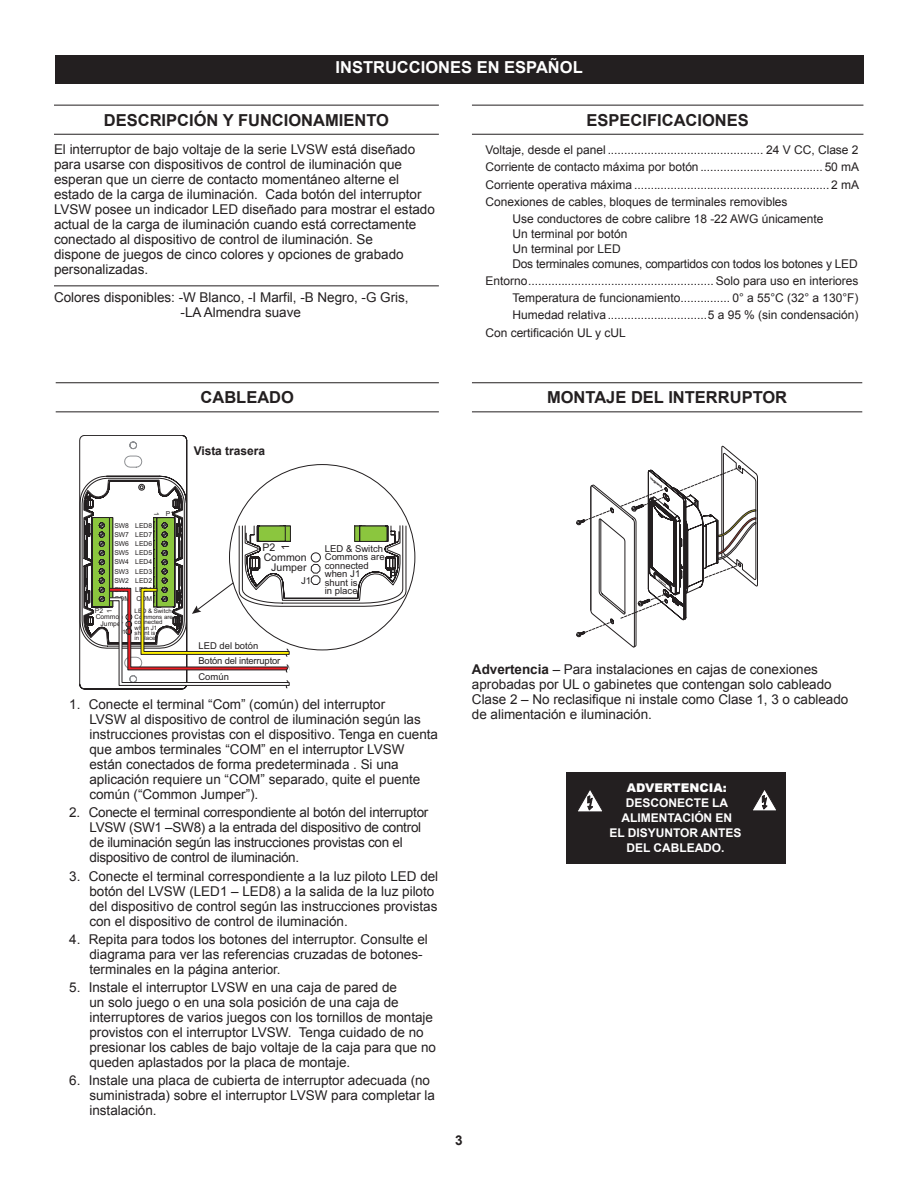
<style>
.page{position:relative;width:918px;height:1188px;background:#fff}
.page>*{position:absolute;margin:0;border:0;box-sizing:border-box;transform-origin:0 0}
.Head_1{font:700 16.5px "Arial";color:#231f20}
.French_Spanish_Head{font:700 16.5px "Arial";color:#fff}
.Body_Text{font:13.5px/15px "Arial";color:#231f20}
.Body_Text-2{font:13.5px/15px "Arial";letter-spacing:-.02em;color:#231f20}
.Border_Top{font:13.5px/15px "Arial";color:#231f20}
.t1{font:700 13.5px "Arial";color:#231f20}
.List_Specifications{font:12px/15px "Arial";color:#231f20}
.Reverse_Warning_8_pt{font:700 12px/15px "Arial";color:#fff;text-align:center}
.Diagram_Label{font:700 12px "Arial";letter-spacing:-.005em;color:#231f20}
.t2{font:10.65px/10.6px "Arial";color:#231f20;text-align:right}
.t3{font:9.6px/8.6px "Arial";color:#231f20}
.t4{font:9.45px "Arial";letter-spacing:-.02em;color:#231f20}
.t5{font:9.45px "Arial";color:#231f20}
.t6{font:6.75px/6.8px "Arial";color:#231f20;text-align:right}
.t7{font:6.15px/5.4px "Arial";color:#231f20}
.s1{font-weight:700}
.s2{font-weight:900}
</style>
<div class="page">
<div style="left:55px;top:55px;width:808px;height:29px;background:#231f20"></div>
<hr style="left:472px;top:105px;width:391px;height:1px;background:#231f20">
<hr style="left:472px;top:134px;width:391px;height:1px;background:#231f20">
<hr style="left:54px;top:105px;width:385px;height:1px;background:#231f20">
<hr style="left:54px;top:134px;width:385px;height:1px;background:#231f20">
<hr style="left:54px;top:285px;width:385px;height:1px;background:#231f20">
<hr style="left:472px;top:382px;width:390px;height:1px;background:#231f20">
<hr style="left:472px;top:411px;width:390px;height:1px;background:#231f20">
<hr style="left:56px;top:382px;width:383px;height:1px;background:#231f20">
<hr style="left:56px;top:411px;width:383px;height:1px;background:#231f20">
<svg style="left:80px;top:435px;width:326px;height:254px"></svg>
<div style="left:566px;top:772px;width:219px;height:91px;background:#231f20"></div>
<svg style="left:578px;top:790px;width:24px;height:22px"></svg>
<svg style="left:753px;top:790px;width:23px;height:21px"></svg>
<svg style="left:577px;top:446px;width:181px;height:201px"></svg>
<p class="French_Spanish_Head" style="left:336px;top:57px;width:249px">INSTRUCCIONES EN ESPAÑOL</p>
<p class="Head_1" style="left:104px;top:109px;width:287px">DESCRIPCIÓN Y FUNCIONAMIENTO</p>
<p class="Body_Text" style="left:54px;top:142px;width:382px">El interruptor de bajo voltaje de la serie LVSW está diseñado para usarse con dispositivos de control de iluminación que esperan que un cierre de contacto momentáneo alterne el estado de la carga de iluminación. Cada botón del interruptor LVSW posee un indicador LED diseñado para mostrar el estado actual de la carga de iluminación cuando está correctamente conectado al dispositivo de control de iluminación. Se<br>dispone de juegos de cinco colores y opciones de grabado personalizadas.</p>
<p class="Border_Top" style="left:181px;top:290px;width:230px;text-indent:-127px">Colores disponibles: -W Blanco, -I Marfil, -B Negro, -G Gris, -LA Almendra suave</p>
<p class="Head_1" style="left:587px;top:109px;width:164px">ESPECIFICACIONES</p>
<p class="List_Specifications" style="left:485px;top:143px;width:375px">Voltaje, desde el panel ............................................... 24 V CC, Clase 2</p>
<p class="List_Specifications" style="left:485px;top:160px;width:375px">Corriente de contacto máxima por botón ..................................... 50 mA</p>
<p class="List_Specifications" style="left:485px;top:177px;width:375px">Corriente operativa máxima ........................................................... 2 mA</p>
<p class="List_Specifications" style="left:485px;top:194px;width:304px">Conexiones de cables, bloques de terminales removibles</p>
<p class="List_Specifications" style="left:512px;top:211px;width:347px">Use conductores de cobre calibre 18 -22 AWG únicamente<br>Un terminal por botón<br>Un terminal por LED<br>Dos terminales comunes, compartidos con todos los botones y LED</p>
<p class="List_Specifications" style="left:485px;top:273px;width:375px">Entorno........................................................ Solo para uso en interiores</p>
<p class="List_Specifications" style="left:512px;top:291px;width:348px">Temperatura de funcionamiento............... 0° a 55°C (32° a 130°F)</p>
<p class="List_Specifications" style="left:512px;top:308px;width:348px">Humedad relativa..............................5 a 95 % (sin condensación)</p>
<p class="List_Specifications" style="left:485px;top:325px;width:142px">Con certificación UL y cUL</p>
<p class="Head_1" style="left:201px;top:387px;width:95px">CABLEADO</p>
<p class="Head_1" style="left:547px;top:387px;width:242px">MONTAJE DEL INTERRUPTOR</p>
<p class="Diagram_Label" style="left:194px;top:443px;width:73px">Vista trasera</p>
<p class="t6" style="left:160px;top:512px;width:5px;rotate:90deg">1</p>
<p class="t6" style="left:166px;top:511px;width:10px">P1</p>
<p class="t6" style="left:114px;top:522px;width:16px">SW8</p>
<p class="t6" style="left:135px;top:522px;width:18px">LED8</p>
<p class="t6" style="left:114px;top:531px;width:16px">SW7</p>
<p class="t6" style="left:135px;top:531px;width:18px">LED7</p>
<p class="t6" style="left:114px;top:540px;width:16px">SW6</p>
<p class="t6" style="left:135px;top:540px;width:18px">LED6</p>
<p class="t6" style="left:114px;top:550px;width:16px">SW5</p>
<p class="t6" style="left:135px;top:550px;width:18px">LED5</p>
<p class="t6" style="left:114px;top:559px;width:16px">SW4</p>
<p class="t6" style="left:135px;top:559px;width:18px">LED4</p>
<p class="t6" style="left:114px;top:568px;width:16px">SW3</p>
<p class="t6" style="left:135px;top:568px;width:18px">LED3</p>
<p class="t6" style="left:114px;top:577px;width:16px">SW2</p>
<p class="t6" style="left:135px;top:577px;width:18px">LED2</p>
<p class="t6" style="left:114px;top:586px;width:16px">SW1</p>
<p class="t6" style="left:135px;top:586px;width:18px">LED1</p>
<p class="t6" style="left:114px;top:596px;width:17px">COM</p>
<p class="t6" style="left:136px;top:596px;width:17px">COM</p>
<p class="t6" style="left:95px;top:607px;width:10px">P2</p>
<p class="t6" style="left:106px;top:613px;width:5px;rotate:-90deg">1</p>
<p class="t6" style="left:96px;top:613px;width:29px">Common<br>Jumper</p>
<p class="t7" style="left:135px;top:609px;width:40px">LED &amp; Switch<br>Commons are connected when J1 shunt is<br>in place</p>
<p class="t7" style="left:120px;top:629px;width:8px">J1</p>
<p class="t2" style="left:263px;top:542px;width:14px">P2</p>
<p class="t2" style="left:280px;top:550px;width:7px;rotate:-90deg">1</p>
<p class="t2" style="left:264px;top:552px;width:44px">Common<br>Jumper</p>
<p class="t3" style="left:325px;top:544px;width:61px">LED &amp; Switch<br>Commons are connected when J1 shunt is<br>in place</p>
<p class="t3" style="left:301px;top:577px;width:12px">J1</p>
<p class="t5" style="left:198px;top:639px;width:61px">LED del botón</p>
<p class="t4" style="left:198px;top:655px;width:83px">Botón del interruptor</p>
<p class="t4" style="left:198px;top:670px;width:32px">Común</p>
<p class="Body_Text" style="left:89px;top:697px;width:350px;text-indent:-20px">1. Conecte el terminal “Com” (común) del interruptor<br>LVSW al dispositivo de control de iluminación según las instrucciones provistas con el dispositivo. Tenga en cuenta que ambos terminales “COM” en el interruptor LVSW están conectados de forma predeterminada . Si una aplicación requiere un “COM” separado, quite el puente común (“Common Jumper”).</p>
<p class="Body_Text-2" style="left:89px;top:805px;width:340px;text-indent:-20px">2. Conecte el terminal correspondiente al botón del interruptor LVSW (SW1 –SW8) a la entrada del dispositivo de control de iluminación según las instrucciones provistas con el dispositivo de control de iluminación.</p>
<p class="Body_Text" style="left:89px;top:868px;width:350px;text-indent:-20px">3. Conecte el terminal correspondiente a la luz piloto LED del botón del LVSW (LED1 – LED8) a la salida de la luz piloto del dispositivo de control según las instrucciones provistas con el dispositivo de control de iluminación.</p>
<p class="Body_Text" style="left:89px;top:932px;width:340px;text-indent:-20px">4. Repita para todos los botones del interruptor. Consulte el diagrama para ver las referencias cruzadas de botones&shy;terminales en la página anterior.</p>
<p class="Body_Text" style="left:89px;top:980px;width:348px;text-indent:-20px">5. Instale el interruptor LVSW en una caja de pared de<br>un solo juego o en una sola posición de una caja de interruptores de varios juegos con los tornillos de montaje provistos con el interruptor LVSW. Tenga cuidado de no presionar los cables de bajo voltaje de la caja para que no queden aplastados por la placa de montaje.</p>
<p class="Body_Text" style="left:89px;top:1073px;width:347px;text-indent:-20px">6. Instale una placa de cubierta de interruptor adecuada (no suministrada) sobre el interruptor LVSW para completar la instalación.</p>
<p class="Body_Text" style="left:472px;top:662px;width:378px"><span class="s1">Advertencia</span> – Para instalaciones en cajas de conexiones aprobadas por UL o gabinetes que contengan solo cableado Clase 2 – No reclasifique ni instale como Clase 1, 3 o cableado de alimentación e iluminación.</p>
<p class="Reverse_Warning_8_pt" style="left:610px;top:781px;width:134px"><span class="s2">ADVERTENCIA:<br></span>DESCONECTE LA<br>ALIMENTACIÓN EN<br>EL DISYUNTOR ANTES<br>DEL CABLEADO.</p>
<p class="t1" style="left:455px;top:1132px;width:9px">3</p>
</div>
